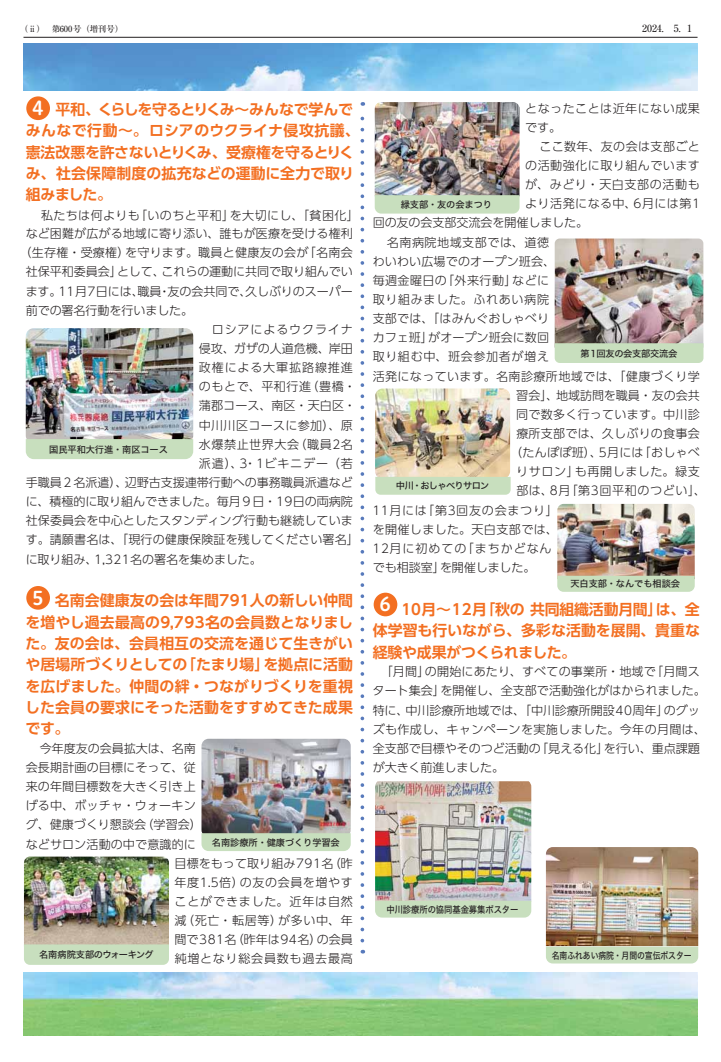
<style>
.page{position:relative;width:721px;height:1062px;background:#fff}
.page>*{position:absolute;margin:0;border:0;box-sizing:border-box;transform-origin:0 0}
.t1{font:18.9px "Hiragino UD Sans R Std W6 90 msp RKSJ H";color:#fff}
.t2{font:14.9px/21.3px "UD Shin Go Pro De Bold 90 msp RKSJ H";color:#f36f21;text-align:justify}
.t3{font:12px/19.1px "UD Shin Go Pro Light 90 msp RKSJ H";letter-spacing:.01em;color:#231f20}
.t4{font:12px "UD Shin Go Pro Light 90 msp RKSJ H";letter-spacing:.045em;color:#231f20}
.t5{font:12px "UD Shin Go Pro Light 90 msp RKSJ H";letter-spacing:.03em;color:#231f20}
.t6{font:12px "UD Shin Go Pro Light 90 msp RKSJ H";letter-spacing:.035em;color:#231f20}
.t7{font:12px "UD Shin Go Pro Light 90 msp RKSJ H";letter-spacing:.055em;color:#231f20}
.t8{font:12px "UD Shin Go Pro Light 90 msp RKSJ H";letter-spacing:.07em;color:#231f20}
.t9{font:12px "UD Shin Go Pro Light 90 msp RKSJ H";letter-spacing:.05em;color:#231f20}
.t10{font:12px "UD Shin Go Pro Light 90 msp RKSJ H";letter-spacing:-.01em;color:#231f20}
.t11{font:12px/19.1px "UD Shin Go Pro Light 90 msp RKSJ H";letter-spacing:.04em;color:#231f20}
.t12{font:12px "UD Shin Go Pro Light 90 msp RKSJ H";letter-spacing:.075em;color:#231f20}
.t13{font:12px "UD Shin Go Pro Light 90 msp RKSJ H";letter-spacing:.065em;color:#231f20}
.t14{font:12px "UD Shin Go Pro Light 90 msp RKSJ H";letter-spacing:.06em;color:#231f20}
.t15{font:9.9px "Ryumin Pro Medium 90 msp RKSJ H";color:#231f20}
.t16{font:9.2px "Hira Kaku Std W5 90 msp RKSJ H";letter-spacing:-.005em;color:#231f20}
.t17{font:9.2px "Hira Kaku Std W5 90 msp RKSJ H";letter-spacing:-.005em;color:#231f20;scale:.85 1}
.t18{font:9.2px "Hira Kaku Std W5 90 msp RKSJ H";letter-spacing:-.005em;color:#231f20;scale:.9 1}
.t19{font:9.2px "Hira Kaku Std W5 90 msp RKSJ H";letter-spacing:-.035em;color:#231f20}
.t20{font:9.2px "Hira Kaku Std W5 90 msp RKSJ H";letter-spacing:-.03em;color:#231f20}
.t21{font:9.2px "Hira Kaku Std W5 90 msp RKSJ H";letter-spacing:-.075em;color:#231f20}
.t22{font:8.5px "Ryumin Pro Medium 90 msp RKSJ H";letter-spacing:-.02em;color:#231f20}
.s1{color:#ed1c24}
</style>
<div class="page">
<hr style="left:23px;top:37px;width:674px;height:1px;background:#231f20">
<svg style="left:360px;top:102px;width:4px;height:838px"></svg>
<div style="left:26px;top:586px;width:24px;height:23px;background:#f36f21;border-radius:50%"></div>
<div style="left:26px;top:96px;width:24px;height:24px;background:#f36f21;border-radius:50%"></div>
<img style="left:23px;top:44px;width:674px;height:47px">
<img style="left:375px;top:102px;width:144px;height:93px">
<svg style="left:375px;top:195px;width:144px;height:19px;background:#c8dfbf"></svg>
<img style="left:546px;top:847px;width:152px;height:99px">
<div style="left:546px;top:946px;width:152px;height:17px;background:#c8dfbe"></div>
<img style="left:375px;top:781px;width:156px;height:119px">
<div style="left:375px;top:900px;width:156px;height:17px;background:#c8dfbe"></div>
<img style="left:554px;top:238px;width:149px;height:105px">
<div style="left:554px;top:343px;width:149px;height:20px;background:#c8dfbe"></div>
<img style="left:24px;top:856px;width:145px;height:88px">
<div style="left:24px;top:944px;width:145px;height:20px;background:#c8dfbe"></div>
<img style="left:23px;top:972px;width:674px;height:63px">
<div style="left:373px;top:592px;width:24px;height:24px;background:#f36f21;border-radius:50%"></div>
<img style="left:375px;top:388px;width:135px;height:91px;border-radius:8px">
<div style="left:375px;top:477px;width:135px;height:18px;background:#c8dfbe"></div>
<img style="left:201px;top:738px;width:150px;height:95px">
<div style="left:201px;top:833px;width:150px;height:18px;background:#c8dfbe"></div>
<img style="left:26px;top:328px;width:167px;height:115px;border-radius:8px">
<div style="left:26px;top:439px;width:167px;height:20px;background:#c8dfbe"></div>
<img style="left:557px;top:504px;width:137px;height:72px">
<svg style="left:557px;top:576px;width:137px;height:16px;background:#c9dfbf"></svg>
<p class="t22" style="left:20px;top:26px;width:105px">（ⅱ）　 第600号（増刊号）</p>
<p class="t15" style="left:642px;top:25px;width:51px">2024.　5. 1</p>
<h1 class="t1" style="left:32px;top:101px;width:13px">4</h1>
<p class="t2" style="left:26px;top:101px;width:335px;text-align:left"><span class="s1">　　</span>平和、くらしを守るとりくみ～みんなで学んでみんなで行動～。ロシアのウクライナ侵攻抗議、憲法改悪を許さないとりくみ、受療権を守るとりくみ、社会保障制度の拡充などの運動に全力で取り組みました。</p>
<p class="t3" style="left:26px;top:209px;width:335px;line-height:17.7px;text-indent:15px">私たちは何よりも「いのちと平和」を大切にし、「貧困化」など困難が広がる地域に寄り添い、誰もが医療を受ける権利</p>
<p class="t3" style="left:20px;top:245px;width:335px">（生存権・受療権）を守ります。職員と健康友の会が「名南会</p>
<p class="t10" style="left:26px;top:267px;width:328px">社保平和委員会」として、これらの運動に共同で取り組んでい</p>
<p class="t3" style="left:26px;top:283px;width:329px">ます。11月7日には、職員・友の会共同で、久しぶりのスーパー</p>
<p class="t3" style="left:26px;top:302px;width:169px">前での署名行動を行いました。</p>
<p class="t8" style="left:199px;top:325px;width:155px">　ロシアによるウクライナ</p>
<p class="t3" style="left:199px;top:340px;width:155px">侵攻、ガザの人道危機、岸田</p>
<p class="t8" style="left:199px;top:363px;width:155px">政権による大軍拡路線推進</p>
<p class="t4" style="left:199px;top:382px;width:159px">のもとで、平和行進（豊橋・</p>
<p class="t3" style="left:199px;top:398px;width:159px">蒲郡コース、南区・天白区・</p>
<p class="t5" style="left:199px;top:420px;width:155px">中川川区コースに参加）、原</p>
<p class="t4" style="left:199px;top:440px;width:155px">水爆禁止世界大会（職員2名</p>
<p class="t8" style="left:199px;top:459px;width:155px">派遣）、3・1ビキニデー（若</p>
<p class="t3" style="left:26px;top:474px;width:328px">手職員２名派遣）、辺野古支援連帯行動への事務職員派遣など</p>
<p class="t3" style="left:26px;top:493px;width:328px">に、積極的に取り組んできました。毎月９日・19日の両病院</p>
<p class="t3" style="left:26px;top:513px;width:329px">社保委員会を中心としたスタンディング行動も継続していま</p>
<p class="t3" style="left:26px;top:532px;width:335px">す。請願書名は、「現行の健康保険証を残してください署名」</p>
<p class="t3" style="left:26px;top:551px;width:238px">に取り組み、1,321名の署名を集めました。</p>
<p class="t2" style="left:25px;top:592px;width:329px;text-indent:30px">名南会健康友の会は年間791人の新しい仲間を増やし過去最高の9,793名の会員数となりました。友の会は、会員相互の交流を通じて生きがいや居場所づくりとしての「たまり場」を拠点に活動を広げました。仲間の絆・つながりづくりを重視した会員の要求にそった活動をすすめてきた成果です。</p>
<p class="t3" style="left:40px;top:740px;width:157px">今年度友の会員拡大は、名南</p>
<p class="t3" style="left:26px;top:759px;width:171px">会長期計画の目標にそって、従</p>
<p class="t3" style="left:26px;top:778px;width:172px">来の年間目標数を大きく引き上</p>
<p class="t3" style="left:26px;top:798px;width:172px">げる中、ボッチャ・ウォーキン</p>
<p class="t3" style="left:26px;top:817px;width:178px">グ、健康づくり懇談会（学習会）</p>
<p class="t3" style="left:26px;top:836px;width:172px">などサロン活動の中で意識的に</p>
<p class="t3" style="left:175px;top:855px;width:180px">目標をもって取り組み791名（昨</p>
<p class="t4" style="left:175px;top:877px;width:180px">年度1.5倍）の友の会員を増やす</p>
<p class="t13" style="left:174px;top:897px;width:180px">ことができました。近年は自然</p>
<p class="t7" style="left:175px;top:916px;width:180px">減（死亡・転居等）が多い中、年</p>
<p class="t6" style="left:175px;top:935px;width:180px">間で381名（昨年は94名）の会員</p>
<p class="t14" style="left:175px;top:954px;width:180px">純増となり総会員数も過去最高</p>
<p class="t16" style="left:49px;top:446px;width:120px">国民平和大行進・南区コース</p>
<h1 class="t1" style="left:32px;top:590px;width:13px">5</h1>
<p class="t16" style="left:212px;top:838px;width:129px">名南診療所・健康づくり学習会</p>
<p class="t19" style="left:39px;top:951px;width:116px">名南病院支部のウォーキング</p>
<p class="t11" style="left:525px;top:100px;width:176px">となったことは近年にない成果です。</p>
<p class="t5" style="left:539px;top:142px;width:162px">ここ数年、友の会は支部ごと</p>
<p class="t6" style="left:525px;top:161px;width:176px">の活動強化に取り組んでいます</p>
<p class="t4" style="left:525px;top:180px;width:176px">が、みどり・天白支部の活動も</p>
<p class="t6" style="left:525px;top:199px;width:176px">より活発になる中、6月には第1</p>
<p class="t3" style="left:372px;top:215px;width:217px">回の友の会支部交流会を開催しました。</p>
<p class="t4" style="left:387px;top:238px;width:164px">名南病院地域支部では、道徳</p>
<p class="t3" style="left:372px;top:253px;width:184px">わいわい広場でのオープン班会、</p>
<p class="t5" style="left:373px;top:276px;width:178px">毎週金曜日の「外来行動」などに</p>
<p class="t9" style="left:373px;top:295px;width:178px">取り組みました。ふれあい病院</p>
<p class="t3" style="left:373px;top:311px;width:178px">支部では、「はみんぐおしゃべり</p>
<p class="t3" style="left:372px;top:330px;width:178px">カフェ班」がオープン班会に数回</p>
<p class="t7" style="left:373px;top:352px;width:178px">取り組む中、班会参加者が増え</p>
<p class="t5" style="left:373px;top:371px;width:328px">活発になっています。名南診療所地域では、「健康づくり学</p>
<p class="t3" style="left:516px;top:387px;width:185px">習会」、地域訪問を職員・友の会共</p>
<p class="t3" style="left:516px;top:406px;width:185px">同で数多く行っています。中川診</p>
<p class="t3" style="left:516px;top:425px;width:185px">療所支部では、久しぶりの食事会</p>
<p class="t3" style="left:510px;top:445px;width:191px">（たんぽぽ班）、5月には「おしゃべ</p>
<p class="t4" style="left:516px;top:467px;width:185px">りサロン」も再開しました。緑支</p>
<p class="t9" style="left:516px;top:486px;width:191px">部は、8月「第3回平和のつどい」、</p>
<p class="t7" style="left:372px;top:505px;width:187px">11月には「第3回友の会まつり」</p>
<p class="t6" style="left:372px;top:524px;width:186px">を開催しました。天白支部では、</p>
<p class="t12" style="left:372px;top:544px;width:180px">12月に初めての「まちかどなん</p>
<p class="t3" style="left:372px;top:559px;width:164px">でも相談室」を開催しました。</p>
<p class="t2" style="left:372px;top:601px;width:329px;text-indent:29px">10月～12月「秋の 共同組織活動月間」は、全体学習も行いながら、多彩な活動を展開、貴重な経験や成果がつくられました。</p>
<p class="t3" style="left:372px;top:664px;width:335px;text-indent:8px">「月間」の開始にあたり、すべての事業所・地域で「月間スタート集会」を開催し、全支部で活動強化がはかられました。特に、中川診療所地域では、「中川診療所開設40周年」のグッズも作成し、キャンペーンを実施しました。今年の月間は、全支部で目標やそのつど活動の「見える化」を行い、重点課題が大きく前進しました。</p>
<p class="t16" style="left:401px;top:201px;width:93px">緑支部・友の会まつり</p>
<p class="t20" style="left:580px;top:350px;width:98px">第１回友の会支部交流会</p>
<p class="t21" style="left:396px;top:482px;width:95px">中川・おしゃべりサロン</p>
<p class="t16" style="left:570px;top:580px;width:111px">天白支部・なんでも相談会</p>
<h1 class="t1" style="left:379px;top:597px;width:13px">6</h1>
<p class="t18" style="left:386px;top:905px;width:148px">中川診療所の協同基金募集ポスター</p>
<p class="t17" style="left:551px;top:951px;width:166px">名南ふれあい病院・月間の宣伝ポスター</p>
</div>
